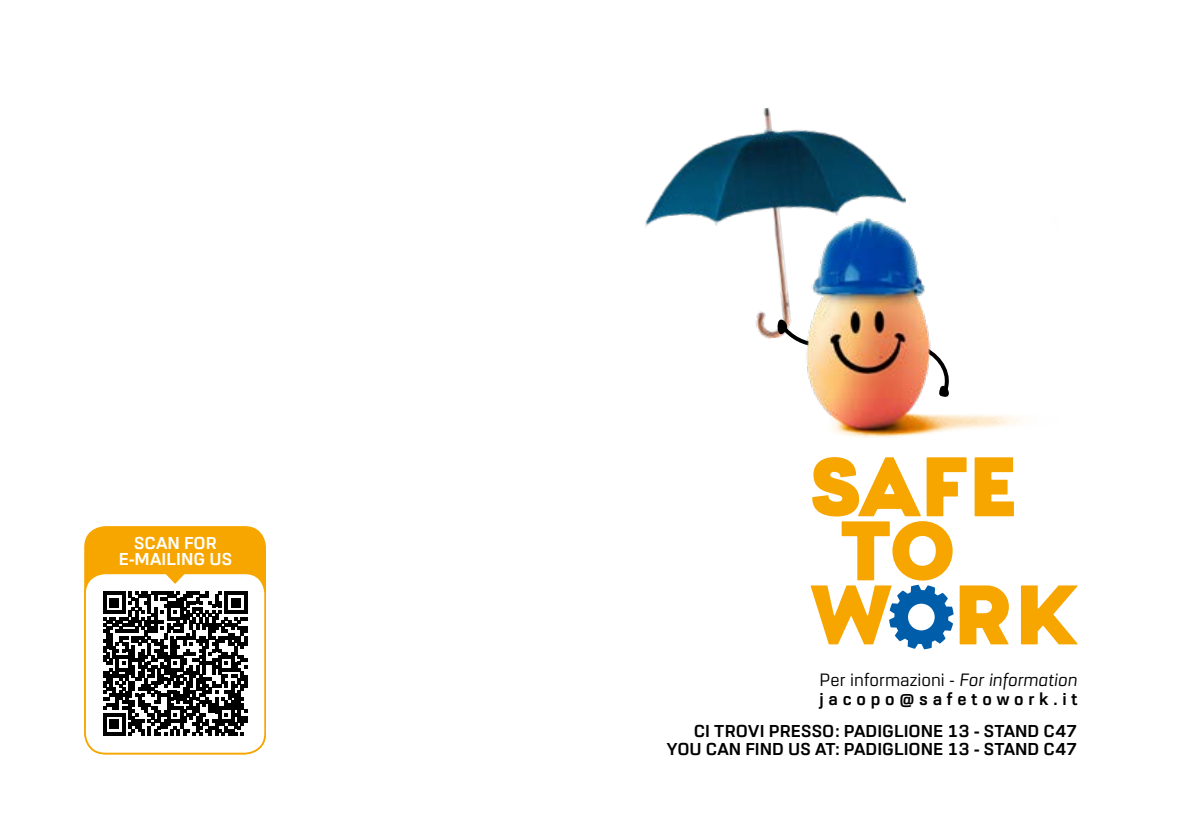
<style>
.page{position:relative;width:1191px;height:840px;background:#fff}
.page>*{position:absolute;margin:0;border:0;box-sizing:border-box;transform-origin:0 0}
.t1{font:18.6px "URW Dock";color:#000}
.t2{font:700 18px/31.4px "URW Dock";color:#000;text-align:right}
.t3{font:700 18px/16px "URW Dock";color:#fff;text-align:center}
.s1{font-style:italic}
</style>
<div class="page">
<svg style="left:810px;top:465px;width:267px;height:184px"></svg>
<div style="left:85px;top:526px;width:180px;height:227px;background:#f7a600;border-radius:20px"></div>
<div style="left:85px;top:573px;width:180px;height:180px;background:#fff;border-radius:20px"></div>
<svg style="left:103px;top:591px;width:144px;height:144px"></svg>
<div style="left:84px;top:572px;width:182px;height:182px;border:2px solid #f7a600;border-radius:20px"></div>
<svg style="left:157px;top:572px;width:36px;height:11px"></svg>
<img style="left:645px;top:107px;width:261px;height:232px">
<img style="left:795px;top:216px;width:224px;height:249px">
<svg style="left:776px;top:315px;width:45px;height:34px"></svg>
<p class="t3" style="left:119px;top:533px;width:115px">SCAN FOR<br>E-MAILING US</p>
<p class="t1" style="left:819px;top:666px;width:259px">Per informazioni - <span class="s1">For information</span></p>
<p class="t2" style="left:693px;top:682px;width:385px">jacopo@safetowork.it<br>CI TROVI PRESSO: PADIGLIONE 13 - STAND C47</p>
<p class="t2" style="left:666px;top:732px;width:412px">YOU CAN FIND US AT: PADIGLIONE 13 - STAND C47</p>
</div>
